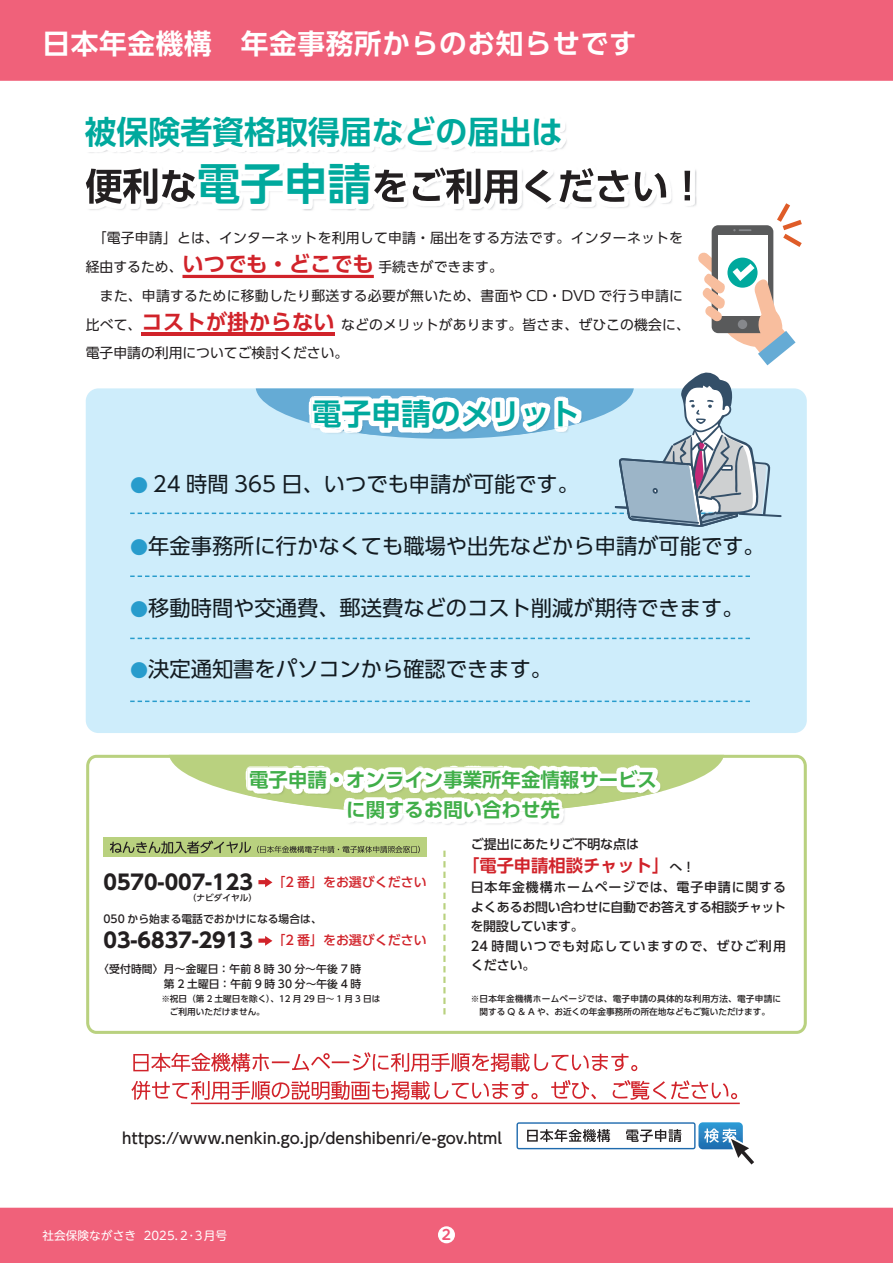
<style>
.page{position:relative;width:893px;height:1263px;background:#fff}
.page>*{position:absolute;margin:0;border:0;box-sizing:border-box;transform-origin:0 0}
.t1{font:700 43.65px "UD Shin Go Pro De";color:#00a99d}
.t2{font:700 31.95px "UD Shin Go Pro De";color:#00a99d}
.t3{font:700 29.7px "UD Shin Go Pro De";color:#00a99d}
.t4{font:700 27.6px "UD Shin Go Pro De";letter-spacing:.025em;color:#fff}
.t5{font:21.3px "UD Shin Go Pro";color:#131b21}
.t6{font:700 20.55px "UD Shin Go Pro";color:#231f20}
.t7{font:700 19.35px/30.2px "UD Shin Go Pro De";color:#40ae49;text-align:center}
.t8{font:700 17.25px "UD Shin Go Pro De";color:#d1232a}
.t9{font:500 15.15px "UD Shin Go Pro";letter-spacing:.01em;color:#231f20}
.t10{font:13.8px/28.7px "UD Shin Go Pro";letter-spacing:.02em;color:#231f20}
.t11{font:700 13.8px "UD Shin M Go Pro De";color:#f05474}
.t12{font:500 12.9px/19.4px "UD Shin Go Pro";letter-spacing:.065em;color:#231f20}
.t13{font:500 12.9px "UD Shin Go Pro";color:#d1232a}
.t14{font:500 12.9px "UD Shin Go Pro";color:#231f20}
.t15{font:11.7px "UD Shin M Go Pro";color:#fff}
.t16{font:500 10.8px/15.1px "UD Shin Go Pro";color:#231f20;text-align:right}
.t17{font:500 8.7px/12.9px "UD Shin Go Pro";letter-spacing:.03em;color:#231f20;text-align:center}
.t18{font:500 8.7px/12.9px "UD Shin Go Pro";color:#231f20}
.s1{font-family:"UD Shin Go Pro De";font-weight:700;font-size:21.3px;color:#d1232a}
.s2{font-size:18px;color:#289ccc}
.s3{font-family:"UD Shin Go Pro";font-weight:500;font-size:12.9px;color:#231f20}
</style>
<div class="page">
<div style="left:0;top:0;width:893px;height:81px;background:#f0617a"></div>
<div style="left:0;top:1208px;width:893px;height:55px;background:#f0617a"></div>
<div style="left:438px;top:1226px;width:17px;height:17px;background:#fff;border-radius:50%"></div>
<img style="left:85px;top:394px;width:3px;height:42px">
<img style="left:85px;top:436px;width:1px;height:156px">
<img style="left:85px;top:592px;width:10px;height:141px">
<div style="left:86px;top:388px;width:721px;height:345px;background:#ceedfb;border-radius:13px"></div>
<img style="left:102px;top:117px;width:464px;height:35px">
<img style="left:89px;top:170px;width:608px;height:41px">
<img style="left:85px;top:167px;width:610px;height:42px">
<img style="left:86px;top:168px;width:109px;height:36px">
<img style="left:585px;top:167px;width:105px;height:37px">
<img style="left:374px;top:167px;width:211px;height:37px">
<img style="left:585px;top:168px;width:105px;height:34px">
<hr style="left:182px;top:275px;width:192px;height:3px;background:#d1232a">
<hr style="left:141px;top:332px;width:194px;height:3px;background:#d1232a">
<svg style="left:698px;top:203px;width:104px;height:162px"></svg>
<svg style="left:130px;top:575px;width:620px;height:2px"></svg>
<svg style="left:130px;top:701px;width:620px;height:1px"></svg>
<svg style="left:130px;top:638px;width:620px;height:1px"></svg>
<svg style="left:130px;top:372px;width:652px;height:155px"></svg>
<hr style="left:191px;top:1102px;width:549px;height:2px;background:#d1232a">
<svg style="left:133px;top:1052px;width:504px;height:20px"></svg>
<svg style="left:131px;top:1081px;width:406px;height:19px"></svg>
<svg style="left:551px;top:1080px;width:45px;height:19px"></svg>
<svg style="left:613px;top:1080px;width:124px;height:20px"></svg>
<svg style="left:86px;top:755px;width:721px;height:279px"></svg>
<img style="left:248px;top:792px;width:414px;height:33px">
<img style="left:660px;top:767px;width:2px;height:25px">
<img style="left:246px;top:765px;width:260px;height:59px">
<img style="left:505px;top:765px;width:155px;height:2px">
<img style="left:506px;top:809px;width:154px;height:15px">
<img style="left:248px;top:767px;width:309px;height:47px">
<img style="left:557px;top:767px;width:103px;height:42px">
<img style="left:99px;top:833px;width:333px;height:29px">
<div style="left:104px;top:838px;width:323px;height:19px;background:#b9d17f"></div>
<svg style="left:110px;top:840px;width:141px;height:13px"></svg>
<svg style="left:257px;top:846px;width:163px;height:7px"></svg>
<svg style="left:258px;top:877px;width:14px;height:10px"></svg>
<svg style="left:443px;top:851px;width:3px;height:163px"></svg>
<svg style="left:516px;top:1122px;width:180px;height:27px"></svg>
<img style="left:698px;top:1122px;width:45px;height:27px">
<svg style="left:704px;top:1128px;width:50px;height:37px"></svg>
<svg style="left:258px;top:936px;width:14px;height:10px"></svg>
<h3 class="t4" style="left:43px;top:21px;width:596px">日本年金機構　年金事務所からのお知らせです</h3>
<h2 class="t2" style="left:85px;top:106px;width:480px">被保険者資格取得届などの届出は</h2>
<h1 class="t1" style="left:197px;top:148px;width:176px">電子申請</h1>
<p class="t10" style="left:86px;top:223px;width:606px;text-indent:7px">「電子申請」とは、インターネットを利用して申請・届出をする方法です。インターネットを経由するため、<span class="s1">いつでも・どこでも</span> 手続きができます。<br>　また、申請するために移動したり郵送する必要が無いため、書面や CD・DVD で行う申請に比べて、<span class="s1">コストが掛からない</span>などのメリットがあります。皆さま、ぜひこの機会に、電子申請の利用についてご検討ください。</p>
<h3 class="t3" style="left:312px;top:390px;width:269px">電子申請のメリット</h3>
<h3 class="t5" style="left:130px;top:467px;width:450px"><span class="s2">●</span> 24 時間 365 日、いつでも申請が可能です。</h3>
<h3 class="t5" style="left:130px;top:529px;width:636px"><span class="s2">●</span>年金事務所に行かなくても職場や出先などから申請が可能です。</h3>
<h3 class="t5" style="left:130px;top:590px;width:615px"><span class="s2">●</span>移動時間や交通費、郵送費などのコスト削減が期待できます。</h3>
<h3 class="t5" style="left:130px;top:652px;width:424px"><span class="s2">●</span>決定通知書をパソコンから確認できます。</h3>
<h3 class="t7" style="left:249px;top:764px;width:409px">電子申請・オンライン事業所年金情報サービスに関するお問い合わせ先</h3>
<h3 class="t6" style="left:104px;top:865px;width:151px">0570-007-123</h3>
<p class="t18" style="left:188px;top:891px;width:71px">（ナビダイヤル）</p>
<h3 class="t6" style="left:104px;top:923px;width:151px">03-6837-2913</h3>
<p class="t13" style="left:272px;top:871px;width:156px">「2 番」をお選びください</p>
<p class="t16" style="left:104px;top:911px;width:220px">050 から始まる電話でおかけになる場合は、</p>
<p class="t13" style="left:272px;top:930px;width:156px">「2 番」をお選びください</p>
<p class="t16" style="left:98px;top:960px;width:265px">〈受付時間〉月～金曜日：午前 8 時 30 分～午後 7 時第2 土曜日：午前9 時30 分～午後4 時</p>
<p class="t18" style="left:161px;top:991px;width:220px">※祝日（第 2 土曜日を除く）、12 月 29 日～ 1 月 3 日は　ご利用いただけません。</p>
<p class="t14" style="left:471px;top:834px;width:170px">ご提出にあたりご不明な点は</p>
<p class="t8" style="left:462px;top:852px;width:235px">「電子申請相談チャット」<span class="s3">へ！</span></p>
<p class="t12" style="left:471px;top:877px;width:317px">日本年金機構ホームページでは、電子申請に関するよくあるお問い合わせに自動でお答えする相談チャットを開設しています。<br>24 時間いつでも対応していますので、ぜひご利用ください。</p>
<p class="t17" style="left:471px;top:991px;width:312px">※日本年金機構ホームページでは、電子申請の具体的な利用方法、電子申請に関する Q ＆ A や、お近くの年金事務所の所在地などもご覧いただけます。</p>
<p class="t9" style="left:122px;top:1125px;width:381px">https://www.nenkin.go.jp/denshibenri/e-gov.html</p>
<p class="t15" style="left:43px;top:1226px;width:186px">社会保険ながさき 2025. 2･3月号</p>
<p class="t11" style="left:440px;top:1224px;width:15px">２</p>
</div>
